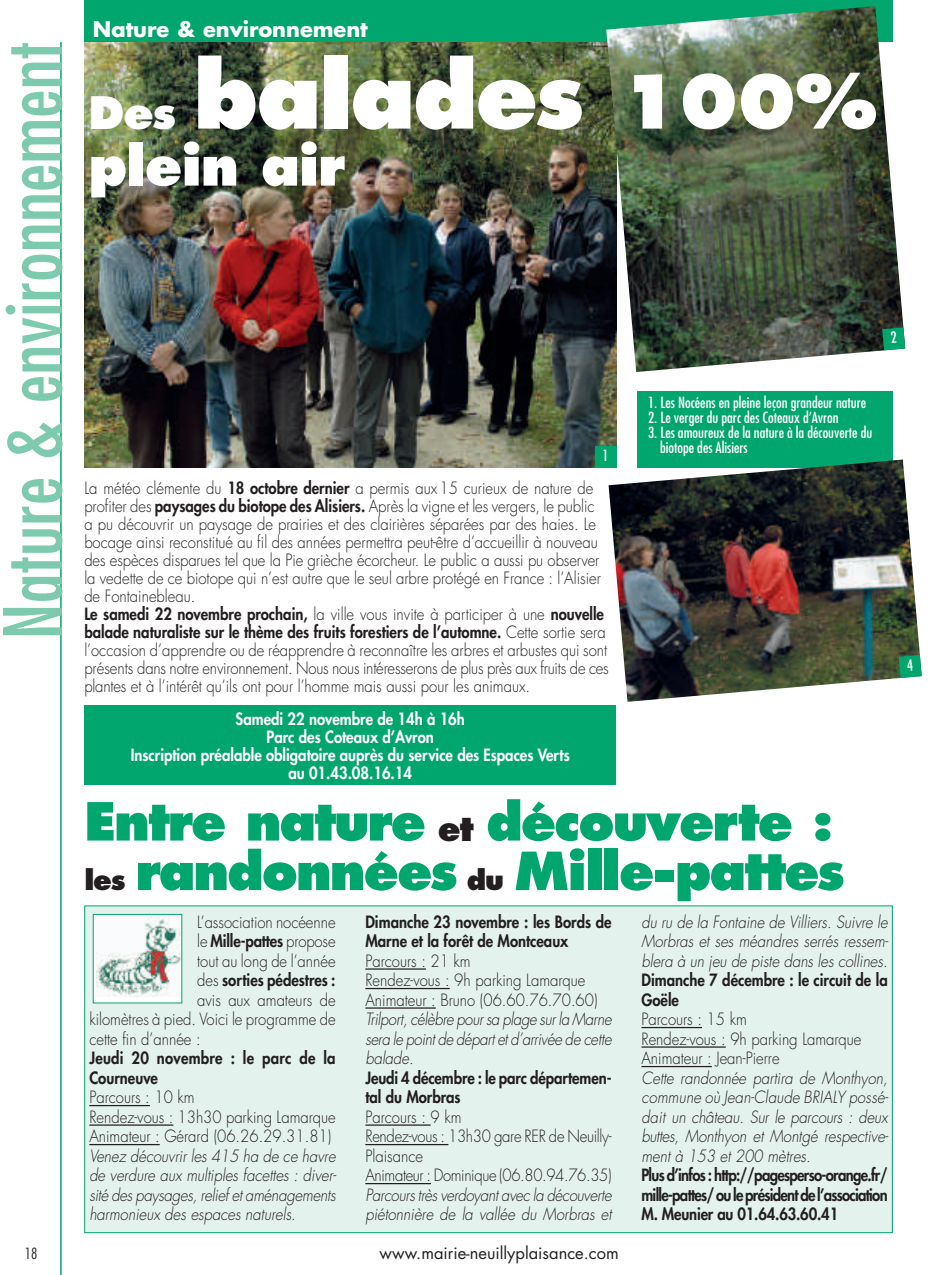
<style>
.page{position:relative;width:935px;height:1275px;background:#fff}
.page>*{position:absolute;margin:0;border:0;box-sizing:border-box;transform-origin:0 0}
.t1{font:800 90px "Futura";letter-spacing:-.025em;color:#fff}
.t2{font:condensed 78px "Futura";color:#7dcaae}
.t3{font:800 54px "Futura";letter-spacing:-.025em;color:#fff}
.t4{font:800 51px/49.5px "Futura";letter-spacing:-.04em;color:#00a66e}
.t5{font:700 21px "Futura";color:#fff}
.t6{font:300 16.5px/18px "Futura";color:#231f20;scale:.9 1}
.t7{font:italic 300 16.5px/19.5px "Futura";color:#231f20;text-align:justify;scale:.9 1}
.t8{font:800 16.5px/19.5px "Futura";color:#231f20;scale:.9 1}
.t9{font:800 16.5px/18px "Futura";color:#fff;text-align:center;scale:.9 1}
.t10{font:300 16.5px/19.5px "Futura";letter-spacing:-.02em;color:#231f20;scale:.9 1}
.t11{font:16.5px "Futura";color:#231f20}
.t12{font:condensed 15px/15px "Futura";color:#fff}
.t13{font:300 condensed 15px "Futura";color:#231f20}
.s1{font-size:43.5px}
.s2{font-size:72px}
.s3{font-weight:800}
.s4{font-size:33px;color:#231f20}
.s5{font-size:27px;color:#231f20}
.s6{font-weight:300}
</style>
<div class="page">
<div style="left:85px;top:906px;width:807px;height:326px;background:#e3f2ec"></div>
<svg style="left:89px;top:1105px;width:20px;height:1px"></svg>
<hr style="left:109px;top:1105px;width:41px;height:1px;background:#231f20">
<hr style="left:89px;top:1124px;width:84px;height:1px;background:#231f20">
<hr style="left:89px;top:1144px;width:71px;height:1px;background:#231f20">
<svg style="left:365px;top:968px;width:20px;height:1px"></svg>
<hr style="left:385px;top:968px;width:41px;height:1px;background:#231f20">
<hr style="left:365px;top:988px;width:84px;height:1px;background:#231f20">
<hr style="left:365px;top:1007px;width:71px;height:1px;background:#231f20">
<svg style="left:365px;top:1124px;width:20px;height:1px"></svg>
<hr style="left:385px;top:1124px;width:45px;height:1px;background:#231f20">
<hr style="left:365px;top:1144px;width:83px;height:1px;background:#231f20">
<hr style="left:365px;top:1183px;width:66px;height:1px;background:#231f20">
<svg style="left:641px;top:1027px;width:19px;height:1px"></svg>
<hr style="left:660px;top:1027px;width:42px;height:1px;background:#231f20">
<hr style="left:641px;top:1046px;width:84px;height:1px;background:#231f20">
<hr style="left:641px;top:1066px;width:70px;height:1px;background:#231f20">
<div style="left:84px;top:0;width:808px;height:42px;background:#00a66e"></div>
<img style="left:84px;top:42px;width:532px;height:425px">
<div style="left:637px;top:391px;width:255px;height:76px;background:#00a66e"></div>
<hr style="left:60px;top:42px;width:2px;height:1233px;background:#00a66e">
<img style="left:608px;top:459px;width:312px;height:243px">
<img style="left:606px;top:6px;width:298px;height:366px">
<div style="left:595px;top:446px;width:21px;height:21px;background:#00a66e"></div>
<div style="left:84px;top:705px;width:532px;height:80px;background:#00a66e"></div>
<div style="left:93px;top:914px;width:89px;height:89px;background:#fff"></div>
<img style="left:97px;top:916px;width:83px;height:80px">
<svg style="left:898px;top:655px;width:23px;height:23px"></svg>
<svg style="left:882px;top:327px;width:23px;height:23px"></svg>
<h2 class="t2" style="left:-4px;top:640px;width:599px;rotate:-90deg">Nature &amp; environnement</h2>
<p class="t5" style="left:93px;top:19px;width:276px">Nature &amp; environnement</p>
<h1 class="t1" style="left:89px;top:56px;width:790px"><span class="s1">Des</span> balades <span class="s2">100%</span></h1>
<h3 class="t3" style="left:89px;top:142px;width:258px">plein air</h3>
<p class="t12" style="left:602px;top:449px;width:8px">1</p>
<p class="t6" style="left:84px;top:480px;width:584px">La météo clémente du <span class="s3">18 octobre dernier</span> a permis aux15 curieux de nature de profiter des <span class="s3">paysages du biotope des Alisiers.</span> Après la vigne et les vergers, le public<br>a pu découvrir un paysage de prairies et des clairières séparées par des haies. Le bocage ainsi reconstitué au fil des années permettra peut-être d’accueillir à nouveau des espèces disparues tel que la Pie grièche écorcheur. Le public a aussi pu observer la vedette de ce biotope qui n’est autre que le seul arbre protégé en France : l’Alisier de Fontainebleau.<br><span class="s3">Le samedi 22 novembre prochain,</span> la ville vous invite à participer à une <span class="s3">nouvelle balade naturaliste sur le thème des fruits forestiers de l’automne.</span> Cette sortie sera l’occasion d’apprendre ou de réapprendre à reconnaître les arbres et arbustes qui sont présents dans notre environnement. Nous nous intéresserons de plus près aux fruits de ces plantes et à l’intérêt qu’ils ont pour l’homme mais aussi pour les animaux.</p>
<p class="t12" style="left:648px;top:395px;width:219px">1. Les Nocéens en pleine leçon grandeur nature</p>
<p class="t12" style="left:648px;top:410px;width:192px">2. Le verger du parc des Coteaux d’Avron</p>
<p class="t12" style="left:660px;top:425px;width:214px;text-indent:-12px">3. Les amoureux de la nature à la découverte du biotope des Alisiers</p>
<p class="t9" style="left:131px;top:710px;width:489px">Samedi 22 novembre de 14h à 16h<br>Parc des Coteaux d’Avron<br>Inscription préalable obligatoire auprès du service des Espaces Verts au 01.43.08.16.14</p>
<h3 class="t4" style="left:84px;top:802px;width:761px">Entre nature <span class="s4">et</span> découverte : <span class="s5">les</span> randonnées <span class="s5">du</span> Mille-pattes</h3>
<p class="t6" style="left:197px;top:914px;width:155px">L’association nocéenne</p>
<p class="t8" style="left:197px;top:932px;width:155px"><span class="s6">le</span> Mille-pattes <span class="s6">propose</span></p>
<p class="t6" style="left:197px;top:953px;width:155px">tout au long de l’année</p>
<p class="t8" style="left:197px;top:971px;width:155px"><span class="s6">des</span> sorties pédestres :</p>
<p class="t6" style="left:197px;top:992px;width:155px">avis aux amateurs de</p>
<p class="t6" style="left:89px;top:1011px;width:275px">kilomètres à pied. Voici le programme de</p>
<p class="t6" style="left:89px;top:1031px;width:125px">cette fin d’année :</p>
<p class="t8" style="left:89px;top:1049px;width:275px">Jeudi 20 novembre : le parc de la<br>Courneuve</p>
<p class="t6" style="left:89px;top:1088px;width:275px;line-height:19.5px">Parcours : 10 km<br>Rendez-vous : 13h30 parking Lamarque<br>Animateur : Gérard (06.26.29.31.81)</p>
<p class="t7" style="left:89px;top:1147px;width:278px">Venez découvrir les 415 ha de ce havre de verdure aux multiples facettes : diver&shy;sité des paysages,relief etaménagements harmonieux des espaces naturels.</p>
<p class="t8" style="left:365px;top:913px;width:275px">Dimanche 23 novembre : les Bords de<br>Marne et la forêt de Montceaux</p>
<p class="t6" style="left:365px;top:952px;width:259px;line-height:19.5px">Parcours : 21 km<br>Rendez-vous : 9h parking Lamarque<br>Animateur : Bruno (06.60.76.70.60)</p>
<p class="t7" style="left:365px;top:1010px;width:278px">Trilport,célèbre poursa plage surla Marne sera le pointde départetd’arrivée de cette balade.</p>
<p class="t8" style="left:365px;top:1069px;width:275px">Jeudi 4 décembre : le parc départemen&shy;tal du Morbras</p>
<p class="t10" style="left:365px;top:1108px;width:275px">Parcours : 9 km<br>Rendez-vous : 13h30 gare RER de Neuilly-<br>Plaisance<br>Animateur : Dominique (06.80.94.76.35)</p>
<p class="t7" style="left:365px;top:1186px;width:278px">Parcourstrèsverdoyantavec la découverte piétonnière de la vallée du Morbras et</p>
<p class="t7" style="left:641px;top:913px;width:278px">du ru de la Fontaine de Villiers. Suivre le Morbras et ses méandres serrés ressem&shy;blera à un jeu de piste dans les collines.</p>
<p class="t8" style="left:641px;top:971px;width:275px">Dimanche 7 décembre : le circuit de la<br>Goële</p>
<p class="t6" style="left:641px;top:1010px;width:246px;line-height:19.5px">Parcours : 15 km<br>Rendez-vous : 9h parking Lamarque<br>Animateur : Jean-Pierre</p>
<p class="t7" style="left:641px;top:1069px;width:278px">Cette randonnée partira de Monthyon, commune où Jean-Claude BRIALY possé&shy;dait un château. Sur le parcours : deux buttes, Monthyon et Montgé respective&shy;ment à 153 et 200 mètres.</p>
<p class="t8" style="left:641px;top:1166px;width:275px;text-align:justify">Plus d’infos : http://pagesperso-orange.fr/ mille-pattes/ ou le président de l’association M. Meunier au 01.64.63.60.41</p>
<p class="t13" style="left:25px;top:1246px;width:14px">18</p>
<p class="t11" style="left:379px;top:1245px;width:241px">www.mairie-neuillyplaisance.com</p>
</div>
